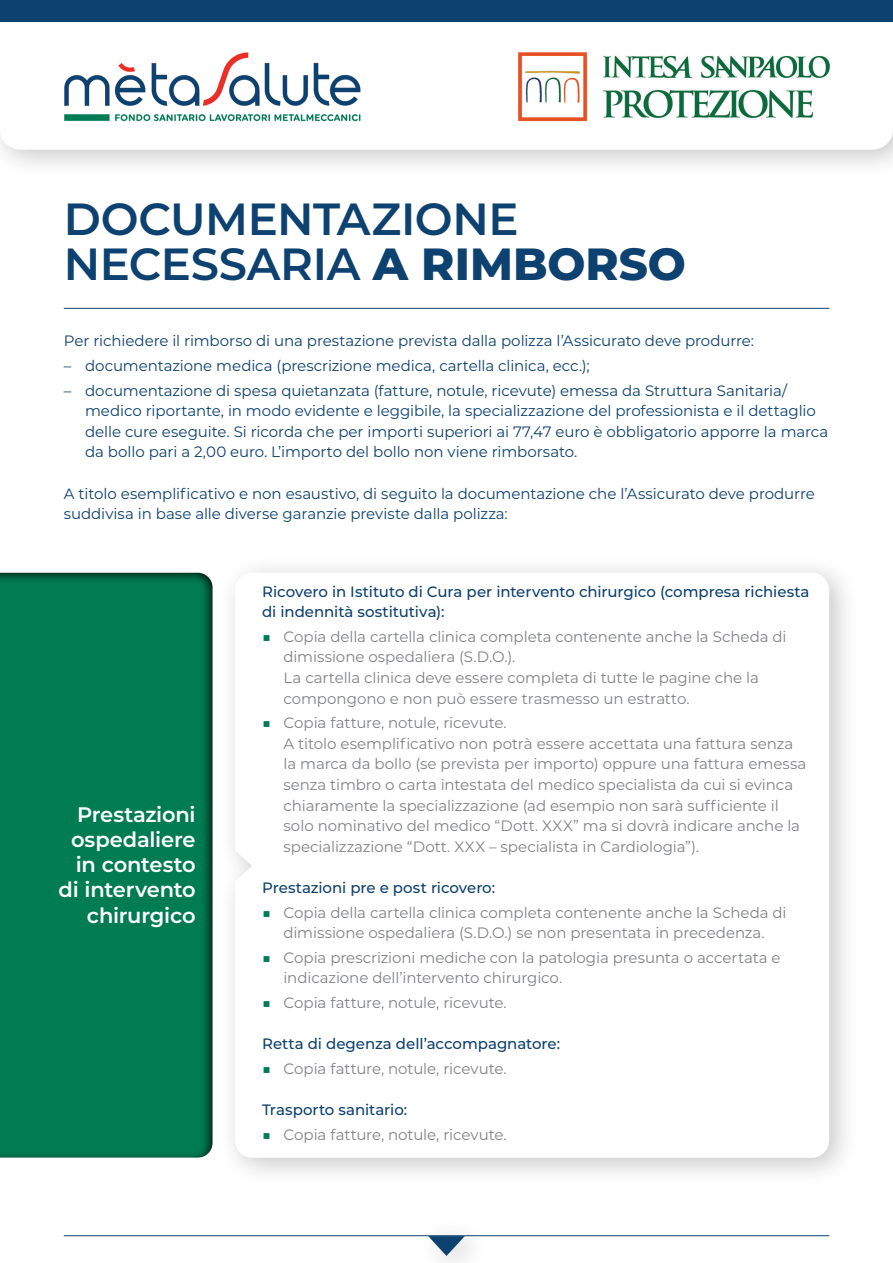
<style>
.page{position:relative;width:893px;height:1263px;background:#fff}
.page>*{position:absolute;margin:0;border:0;box-sizing:border-box;transform-origin:0 0}
.t1{font:600 45px/45px "Montserrat";letter-spacing:-.01em;color:#0d416f}
.t2{font:600 21px/25.2px "Montserrat";letter-spacing:-.015em;color:#fff;text-align:right}
.t3{font:15px/20.5px "Montserrat";letter-spacing:-.005em;color:#808285}
.t4{font:15px/20.5px "Montserrat";letter-spacing:-.005em;color:#0d416f}
.t5{font:500 15px/20.5px "Montserrat";letter-spacing:-.005em;color:#0d416f}
.s1{font-weight:800}
.s2{font-weight:600;color:#007c53}
</style>
<div class="page">
<div style="left:0;top:0;width:893px;height:179px;background:#231f20;opacity:.25"></div>
<svg style="left:0;top:21px;width:893px;height:129px"></svg>
<img style="left:501px;top:34px;width:346px;height:105px">
<img style="left:55px;top:44px;width:314px;height:88px">
<div style="left:0;top:0;width:893px;height:21px;background:#0d416f"></div>
<hr style="left:64px;top:308px;width:765px;height:1px;background:#0d416f">
<div style="left:218px;top:554px;width:642px;height:633px;background:#231f20;opacity:.25"></div>
<svg style="left:235px;top:573px;width:594px;height:585px"></svg>
<div style="left:0;top:571px;width:215px;height:588px;background:#231f20;opacity:.96"></div>
<hr style="left:64px;top:1235px;width:765px;height:1px;background:#0d416f">
<div style="left:415px;top:1217px;width:76px;height:46px;background:#fdfdfd"></div>
<svg style="left:428px;top:1236px;width:37px;height:20px"></svg>
<h1 class="t1" style="left:64px;top:194px;width:624px">DOCUMENTAZIONE<br>NECESSARIA <span class="s1">A RIMBORSO</span></h1>
<p class="t4" style="left:64px;top:330px;width:692px">Per richiedere il rimborso di una prestazione prevista dalla polizza l’Assicurato deve produrre:</p>
<p class="t4" style="left:64px;top:355px;width:527px">– documentazione medica (prescrizione medica, cartella clinica, ecc.);</p>
<p class="t4" style="left:85px;top:380px;width:745px;text-indent:-21px">– documentazione di spesa quietanzata (fatture, notule, ricevute) emessa da Struttura Sanitaria/ medico riportante, in modo evidente e leggibile, la specializzazione del professionista e il dettaglio delle cure eseguite. Si ricorda che per importi superiori ai 77,47 euro è obbligatorio apporre la marca da bollo pari a 2,00 euro. L’importo del bollo non viene rimborsato.</p>
<p class="t4" style="left:64px;top:482px;width:752px">A titolo esemplificativo e non esaustivo, di seguito la documentazione che l’Assicurato deve produrre suddivisa in base alle diverse garanzie previste dalla polizza:</p>
<h2 class="t2" style="left:59px;top:801px;width:138px">Prestazioni ospedaliere in contesto di intervento chirurgico</h2>
<p class="t5" style="left:262px;top:580px;width:549px">Ricovero in Istituto di Cura per intervento chirurgico (compresa richiesta di indennità sostitutiva):</p>
<p class="t3" style="left:283px;top:626px;width:505px;text-indent:-21px"><span class="s2">■</span> Copia della cartella clinica completa contenente anche la Scheda di dimissione ospedaliera (S.D.O.).<br>La cartella clinica deve essere completa di tutte le pagine che la compongono e non può essere trasmesso un estratto.</p>
<p class="t3" style="left:283px;top:712px;width:524px;text-indent:-21px"><span class="s2">■</span> Copia fatture, notule, ricevute.<br>A titolo esemplificativo non potrà essere accettata una fattura senza la marca da bollo (se prevista per importo) oppure una fattura emessa senza timbro o carta intestata del medico specialista da cui si evinca chiaramente la specializzazione (ad esempio non sarà sufficiente il solo nominativo del medico “Dott. XXX” ma si dovrà indicare anche la specializzazione “Dott. XXX – specialista in Cardiologia”).</p>
<p class="t5" style="left:262px;top:876px;width:234px">Prestazioni pre e post ricovero:</p>
<p class="t3" style="left:262px;top:901px;width:526px;text-align:center"><span class="s2">■</span> Copia della cartella clinica completa contenente anche la Scheda di dimissione ospedaliera (S.D.O.) se non presentata in precedenza.</p>
<p class="t3" style="left:283px;top:947px;width:499px;text-indent:-21px"><span class="s2">■</span> Copia prescrizioni mediche con la patologia presunta o accertata e indicazione dell’intervento chirurgico.</p>
<p class="t3" style="left:262px;top:992px;width:246px"><span class="s2">■</span> Copia fatture, notule, ricevute.</p>
<p class="t5" style="left:262px;top:1033px;width:299px">Retta di degenza dell’accompagnatore:</p>
<p class="t3" style="left:262px;top:1058px;width:246px"><span class="s2">■</span> Copia fatture, notule, ricevute.</p>
<p class="t5" style="left:262px;top:1099px;width:146px">Trasporto sanitario:</p>
<p class="t3" style="left:262px;top:1124px;width:246px"><span class="s2">■</span> Copia fatture, notule, ricevute.</p>
</div>
